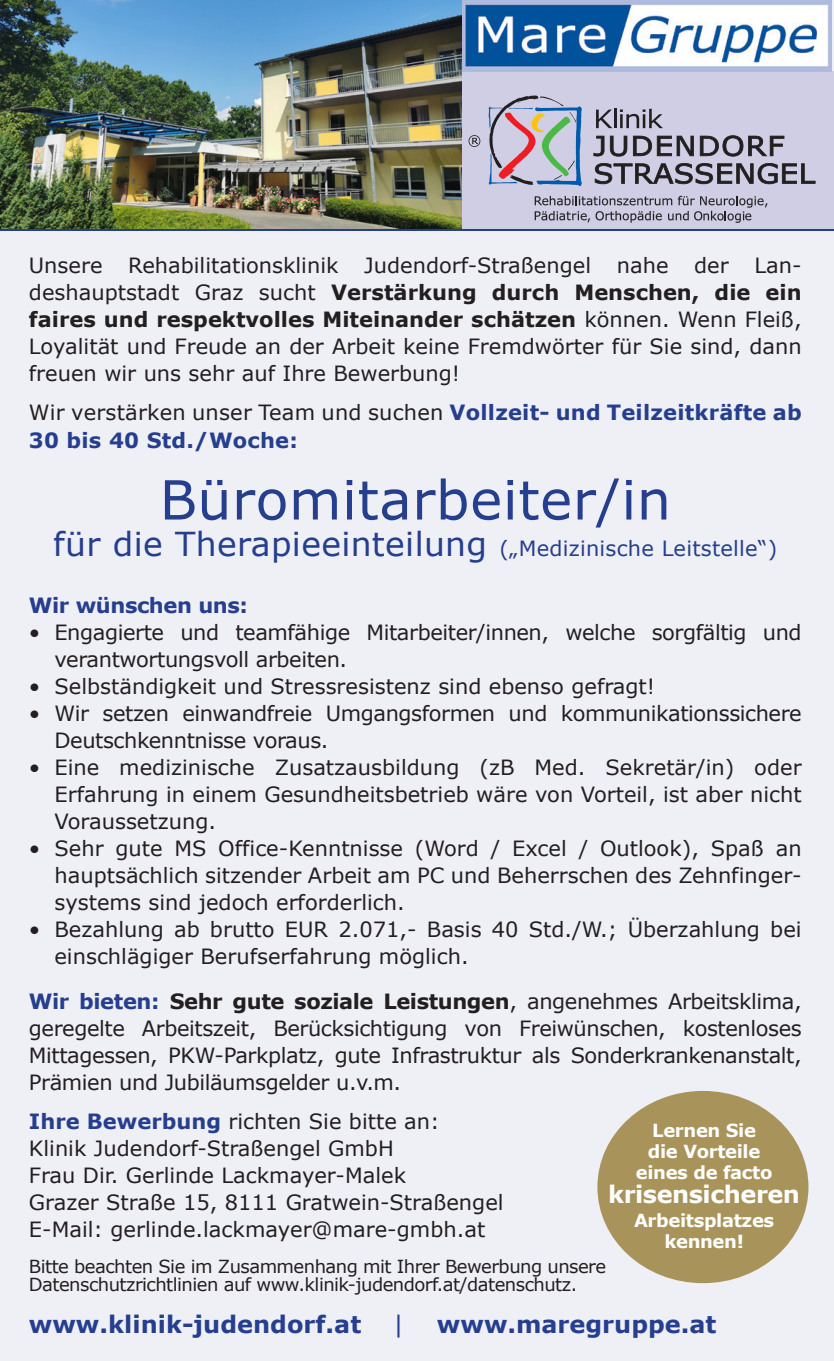
<style>
.page{position:relative;width:834px;height:1361px;background:#fff}
.page>*{position:absolute;margin:0;border:0;box-sizing:border-box;transform-origin:0 0}
.t1{font:54px "Verdana";letter-spacing:.01em;color:#253f8e}
.t2{font:700 24px "Verdana";color:#253f8e}
.t3{font:700 24px "Verdana";letter-spacing:-.02em;color:#fff}
.t4{font:24px "Verdana";color:#253f8e}
.t5{font:21px/27px "Verdana";color:#231f20;text-align:justify}
.t6{font:21px/27px "Verdana";letter-spacing:-.02em;color:#231f20}
.t7{font:700 21px/27px "Verdana";letter-spacing:.01em;color:#253f8e}
.t8{font:21px "Verdana";letter-spacing:.01em;color:#253f8e}
.t9{font:700 21px "Verdana";letter-spacing:-.02em;color:#253f8e}
.t10{font:18px/18px "Verdana";letter-spacing:-.03em;color:#231f20}
.t11{font:700 18px/21px "Verdana";letter-spacing:-.02em;color:#fff;text-align:center}
.s1{font-weight:700}
.s2{font-weight:400;color:#231f20}
.s3{font-size:33px}
.s4{font-weight:700;color:#253f8e}
</style>
<div class="page">
<div style="left:0;top:0;width:833px;height:1361px;background:#efeff6"></div>
<div style="left:459px;top:72px;width:374px;height:157px;background:#cfcee4"></div>
<svg style="left:594px;top:163px;width:221px;height:21px"></svg>
<svg style="left:593px;top:136px;width:100px;height:21px"></svg>
<svg style="left:699px;top:135px;width:85px;height:22px"></svg>
<svg style="left:596px;top:110px;width:16px;height:18px"></svg>
<hr style="left:613px;top:109px;width:3px;height:19px;background:#231f20">
<svg style="left:620px;top:109px;width:42px;height:19px"></svg>
<svg style="left:534px;top:196px;width:233px;height:27px"></svg>
<svg style="left:488px;top:96px;width:93px;height:90px"></svg>
<svg style="left:468px;top:135px;width:12px;height:12px"></svg>
<img style="left:461px;top:0;width:370px;height:71px">
<img style="left:0;top:0;width:461px;height:229px">
<hr style="left:0;top:229px;width:833px;height:1px;background:#253f8e">
<div style="left:597px;top:1091px;width:211px;height:192px;background:#a8935a;border-radius:50%"></div>
<p class="t5" style="left:29px;top:252px;width:774px">Unsere Rehabilitationsklinik Judendorf-Straßengel nahe der Lan&shy;deshauptstadt Graz sucht <span class="s1">Verstärkung durch Menschen, die ein faires und respektvolles Miteinander schätzen</span> können. Wenn Fleiß, Loyalität und Freude an der Arbeit keine Fremdwörter für Sie sind, dann freuen wir uns sehr auf Ihre Bewerbung!</p>
<p class="t7" style="left:29px;top:399px;width:774px"><span class="s2">Wir verstärken unser Team und suchen</span> Vollzeit- und Teilzeitkräfte ab<br>30 bis 40 Std./Woche:</p>
<p class="t1" style="left:160px;top:463px;width:513px">Büromitarbeiter/in</p>
<p class="t8" style="left:53px;top:533px;width:725px"><span class="s3">für die Therapieeinteilung</span> („Medizinische Leitstelle“)</p>
<p class="t9" style="left:29px;top:590px;width:220px">Wir wünschen uns:</p>
<p class="t6" style="left:54px;top:618px;width:748px;text-indent:-26px">• Engagierte und teamfähige Mitarbeiter/innen, welche sorgfältig und verantwortungsvoll arbeiten.</p>
<p class="t5" style="left:29px;top:672px;width:627px">• Selbständigkeit und Stressresistenz sind ebenso gefragt!</p>
<p class="t6" style="left:54px;top:699px;width:748px;text-indent:-26px">• Wir setzen einwandfreie Umgangsformen und kommunikationssichere<br>Deutschkenntnisse voraus.</p>
<p class="t5" style="left:54px;top:753px;width:748px;text-indent:-26px">• Eine medizinische Zusatzausbildung (zB Med. Sekretär/in) oder Erfahrung in einem Gesundheitsbetrieb wäre von Vorteil, ist aber nicht Voraussetzung.</p>
<p class="t5" style="left:54px;top:834px;width:748px;text-indent:-26px">• Sehr gute MS Office-Kenntnisse (Word / Excel / Outlook), Spaß an hauptsächlich sitzender Arbeit am PC und Beherrschen des Zehnfinger&shy;systems sind jedoch erforderlich.</p>
<p class="t5" style="left:54px;top:915px;width:748px;text-indent:-26px">• Bezahlung ab brutto EUR 2.071,- Basis 40 Std./W.; Überzahlung bei einschlägiger Berufserfahrung möglich.</p>
<p class="t5" style="left:29px;top:987px;width:774px"><span class="s4">Wir bieten:</span> <span class="s1">Sehr gute soziale Leistungen</span>, angenehmes Arbeitsklima, geregelte Arbeitszeit, Berücksichtigung von Freiwünschen, kostenloses Mittagessen, PKW-Parkplatz, gute Infrastruktur als Sonderkrankenanstalt, Prämien und Jubiläumsgelder u.v.m.</p>
<p class="t5" style="left:29px;top:1107px;width:412px"><span class="s4">Ihre Bewerbung</span> richten Sie bitte an:</p>
<p class="t5" style="left:29px;top:1134px;width:366px">Klinik Judendorf-Straßengel GmbH</p>
<p class="t5" style="left:29px;top:1161px;width:379px">Frau Dir. Gerlinde Lackmayer-Malek</p>
<p class="t5" style="left:29px;top:1188px;width:476px">Grazer Straße 15, 8111 Gratwein-Straßengel</p>
<p class="t5" style="left:29px;top:1215px;width:458px">E-Mail: gerlinde.lackmayer@mare-gmbh.at</p>
<p class="t10" style="left:29px;top:1257px;width:578px">Bitte beachten Sie im Zusammenhang mit Ihrer Bewerbung unsere<br>Datenschutzrichtlinien auf www.klinik-judendorf.at/datenschutz.</p>
<p class="t2" style="left:29px;top:1307px;width:334px">www.klinik-judendorf.at</p>
<p class="t4" style="left:393px;top:1307px;width:12px">|</p>
<p class="t2" style="left:437px;top:1307px;width:281px">www.maregruppe.at</p>
<p class="t11" style="left:652px;top:1120px;width:105px">Lernen Sie</p>
<p class="t11" style="left:647px;top:1141px;width:114px">die Vorteile</p>
<p class="t11" style="left:635px;top:1162px;width:138px">eines de facto</p>
<p class="t3" style="left:608px;top:1177px;width:193px">krisensicheren</p>
<p class="t11" style="left:634px;top:1210px;width:142px">Arbeitsplatzes kennen!</p>
</div>
